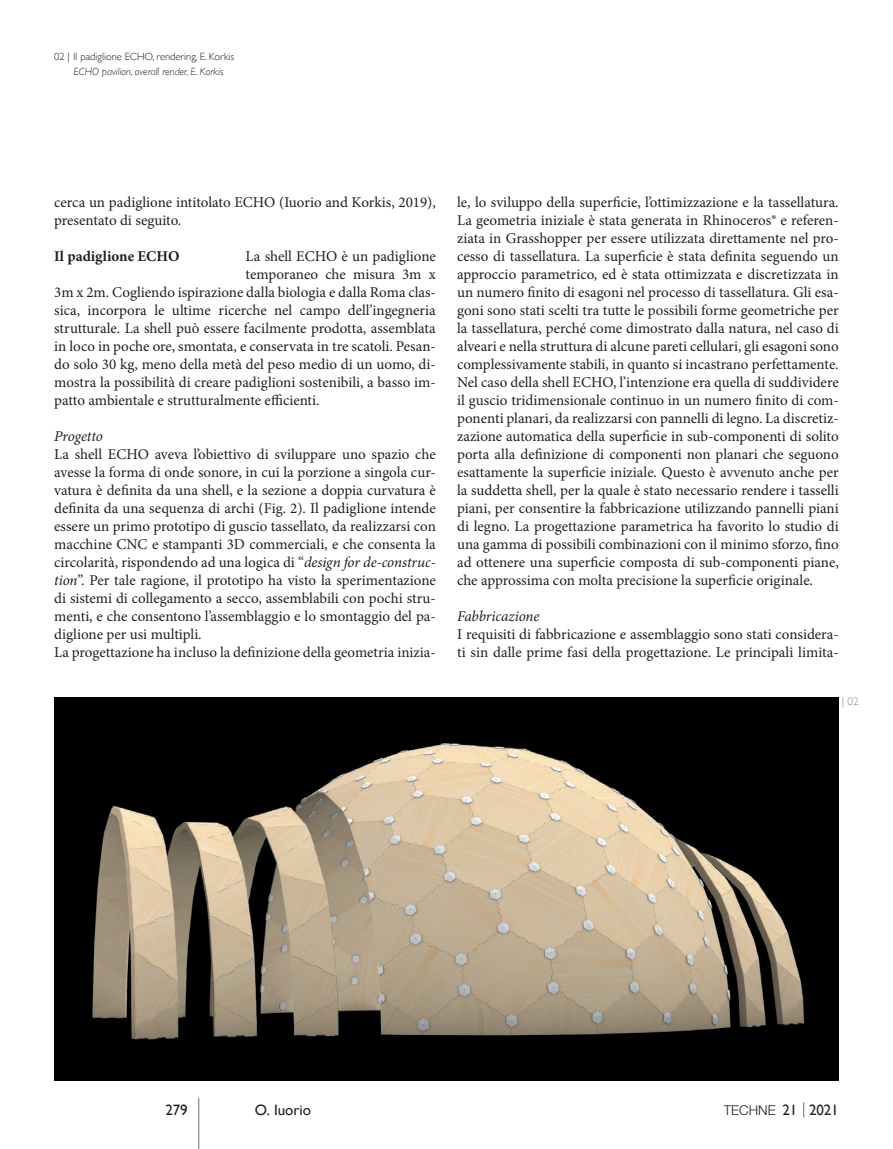
<style>
.page{position:relative;width:893px;height:1149px;background:#fff}
.page>*{position:absolute;margin:0;border:0;box-sizing:border-box;transform-origin:0 0}
.t1{font:15px/18px "Minion Pro";color:#231f20}
.t2{font:italic 15px "Minion Pro";letter-spacing:-.005em;color:#231f20}
.t3{font:700 15px "Minion Pro";color:#231f20}
.t4{font:15px "Gill Sans";letter-spacing:-.005em;color:#231f20}
.t5{font:300 13.5px "Helvetica Neue LT Std";color:#231f20}
.t6{font:300 11.25px "Gill Sans";color:#808285}
.t7{font:300 10.5px "Gill Sans";color:#231f20}
.t8{font:italic 300 10.5px "Gill Sans";color:#231f20}
.s1{font-style:italic}
.s2{font-family:"Gill Sans";font-weight:400;font-size:15px}
</style>
<div class="page">
<svg style="left:803px;top:1102px;width:1px;height:14px"></svg>
<hr style="left:198px;top:1097px;width:1px;height:51px;background:#6c6d70">
<img style="left:54px;top:697px;width:785px;height:383px">
<p class="t7" style="left:54px;top:49px;width:182px">02 | Il padiglione ECHO, rendering, E. Korkis</p>
<p class="t8" style="left:73px;top:66px;width:152px">ECHO pavilion, overall render, E. Korkis</p>
<p class="t1" style="left:54px;top:193px;width:383px">cerca un padiglione intitolato ECHO (Iuorio and Korkis, 2019), presentato di seguito.</p>
<p class="t1" style="left:246px;top:247px;width:192px">La shell ECHO è un padiglione</p>
<p class="t1" style="left:246px;top:265px;width:192px">temporaneo che misura 3m x</p>
<p class="t1" style="left:54px;top:283px;width:383px">3m x 2m. Cogliendo ispirazione dalla biologia e dalla Roma clas-</p>
<p class="t1" style="left:54px;top:301px;width:383px">sica, incorpora le ultime ricerche nel campo dell’ingegneria</p>
<p class="t1" style="left:54px;top:319px;width:383px">strutturale. La shell può essere facilmente prodotta, assemblata</p>
<p class="t1" style="left:54px;top:337px;width:383px">in loco in poche ore, smontata, e conservata in tre scatoli. Pesan-</p>
<p class="t1" style="left:54px;top:355px;width:383px">do solo 30 kg, meno della metà del peso medio di un uomo, di-</p>
<p class="t1" style="left:54px;top:373px;width:383px">mostra la possibilità di creare padiglioni sostenibili, a basso im-</p>
<p class="t1" style="left:54px;top:391px;width:267px">patto ambientale e strutturalmente efficienti.</p>
<p class="t2" style="left:54px;top:425px;width:50px">Progetto</p>
<p class="t1" style="left:54px;top:445px;width:383px">La shell ECHO aveva l’obiettivo di sviluppare uno spazio che avesse la forma di onde sonore, in cui la porzione a singola cur&shy;vatura è definita da una shell, e la sezione a doppia curvatura è definita da una sequenza di archi (Fig. 2). Il padiglione intende essere un primo prototipo di guscio tassellato, da realizzarsi con macchine CNC e stampanti 3D commerciali, e che consenta la circolarità, rispondendo ad una logica di “<span class="s1">design for de-construc&shy;tion</span>”. Per tale ragione, il prototipo ha visto la sperimentazione di sistemi di collegamento a secco, assemblabili con pochi stru&shy;menti, e che consentono l’assemblaggio e lo smontaggio del pa&shy;diglione per usi multipli.<br>La progettazione ha incluso la definizione della geometria inizia-</p>
<p class="t3" style="left:54px;top:245px;width:127px">Il padiglione ECHO</p>
<p class="t1" style="left:457px;top:193px;width:383px;text-align:justify">le, lo sviluppo della superficie, l’ottimizzazione e la tassellatura.<br>La geometria iniziale è stata generata in Rhinoceros® e referen&shy;ziata in Grasshopper per essere utilizzata direttamente nel pro&shy;cesso di tassellatura. La superficie è stata definita seguendo un approccio parametrico, ed è stata ottimizzata e discretizzata in un numero finito di esagoni nel processo di tassellatura. Gli esa&shy;goni sono stati scelti tra tutte le possibili forme geometriche per la tassellatura, perché come dimostrato dalla natura, nel caso di alveari e nella struttura di alcune pareti cellulari, gli esagoni sono complessivamente stabili, in quanto si incastrano perfettamente.<br>Nel caso della shell ECHO, l’intenzione era quella di suddividere il guscio tridimensionale continuo in un numero finito di com&shy;ponenti planari, da realizzarsi con pannelli di legno. La discretiz&shy;zazione automatica della superficie in sub-componenti di solito porta alla definizione di componenti non planari che seguono esattamente la superficie iniziale. Questo è avvenuto anche per la suddetta shell, per la quale è stato necessario rendere i tasselli piani, per consentire la fabbricazione utilizzando pannelli piani di legno. La progettazione parametrica ha favorito lo studio di una gamma di possibili combinazioni con il minimo sforzo, fino ad ottenere una superficie composta di sub-componenti piane, che approssima con molta precisione la superficie originale.</p>
<p class="t2" style="left:457px;top:605px;width:84px">Fabbricazione</p>
<p class="t1" style="left:457px;top:625px;width:383px">I requisiti di fabbricazione e assemblaggio sono stati considera&shy;ti sin dalle prime fasi della progettazione. Le principali limita-</p>
<p class="t6" style="left:842px;top:692px;width:18px">| 02</p>
<p class="t4" style="left:166px;top:1100px;width:24px">279</p>
<p class="t4" style="left:255px;top:1100px;width:58px">O. Iuorio</p>
<p class="t5" style="left:724px;top:1101px;width:117px">TECHNE <span class="s2">21 2021</span></p>
</div>
